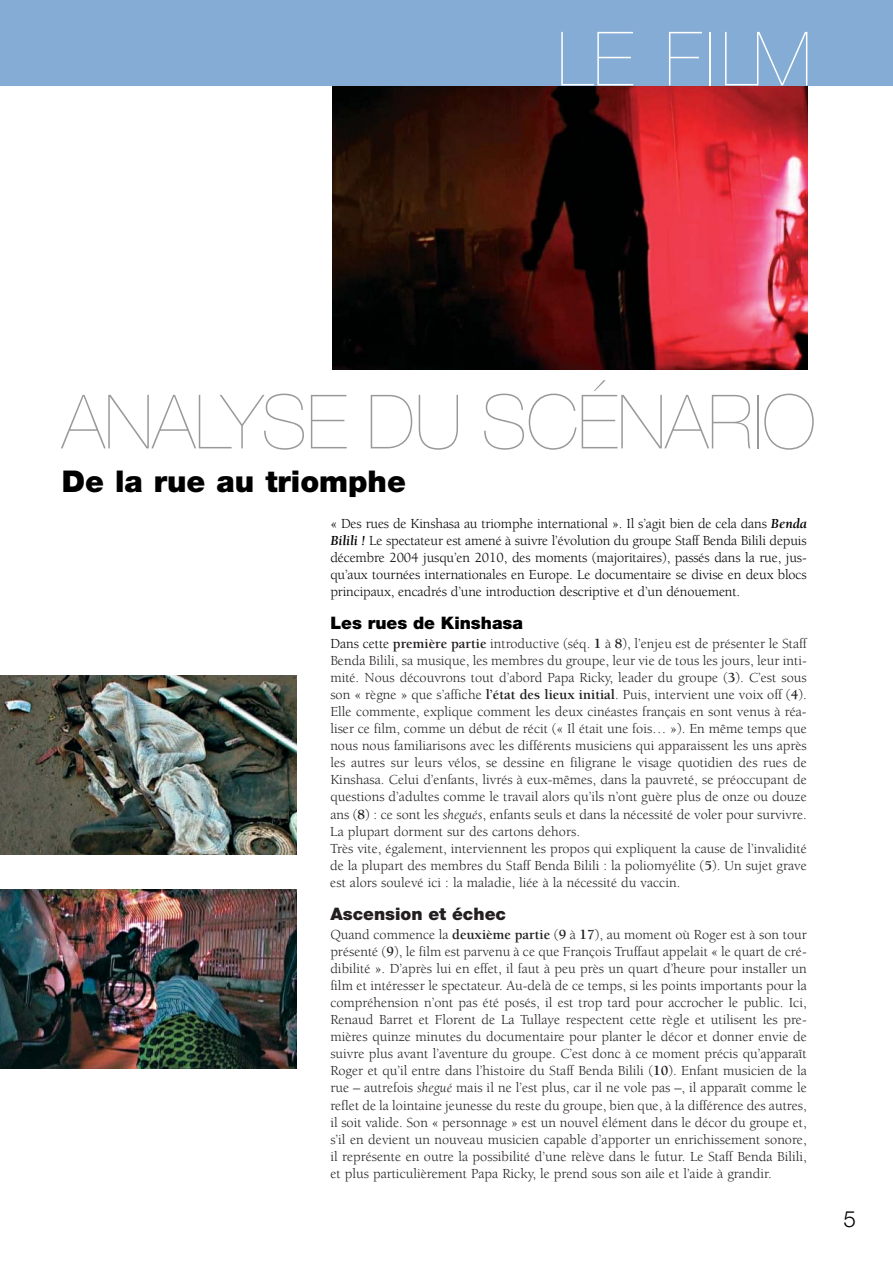
<style>
.page{position:relative;width:893px;height:1263px;background:#fff}
.page>*{position:absolute;margin:0;border:0;box-sizing:border-box;transform-origin:0 0}
.t1{font:200 75px "Helvetica Neue";letter-spacing:-.01em;color:#999}
.t2{font:200 75px "Helvetica Neue";letter-spacing:.03em;color:#fff}
.t3{font:900 30px "Helvetica Neue";color:#000}
.t4{font:300 22.5px "Helvetica Neue";color:#000}
.t5{font:900 17.25px "Helvetica Neue";color:#000}
.t6{font:900 17.25px "Helvetica Neue";color:#231f20}
.t7{font:14.25px/17.1px "Berkeley";color:#231f20}
.t8{font:14.25px/17.1px "Berkeley";letter-spacing:-.01em;color:#000;text-align:justify}
.s1{font-weight:700;font-style:italic}
.s2{color:#000}
.s3{font-weight:700}
.s4{font-style:italic}
</style>
<div class="page">
<img style="left:0;top:675px;width:297px;height:179px">
<img style="left:0;top:890px;width:297px;height:179px">
<img style="left:332px;top:86px;width:475px;height:283px">
<div style="left:0;top:0;width:892px;height:86px;background:#85acd4"></div>
<h1 class="t2" style="left:557px;top:32px;width:256px">LE FILM</h1>
<h1 class="t1" style="left:62px;top:395px;width:755px">ANALYSE DU SCÉNARIO</h1>
<h2 class="t3" style="left:62px;top:470px;width:346px">De la rue au triomphe</h2>
<p class="t8" style="left:330px;top:516px;width:478px">« Des rues de Kinshasa au triomphe international ». Il s’agit bien de cela dans <span class="s1">Benda Bilili !</span> Le spectateur est amené à suivre l’évolution du groupe Staff Benda Bilili depuis décembre 2004 jusqu’en 2010, des moments (majoritaires), passés dans la rue, jus&shy;qu’aux tournées internationales en Europe. Le documentaire se divise en deux blocs principaux, encadrés d’une introduction descriptive et d’un dénouement.</p>
<p class="t5" style="left:330px;top:617px;width:194px">Les rues de Kinshasa</p>
<p class="t7" style="left:330px;top:636px;width:478px"><span class="s2">Dans cette</span> <span class="s3">première partie</span> introductive (séq. <span class="s3">1</span> à <span class="s3">8</span>), l’enjeu est de présenter le Staff Benda Bilili, sa musique, les membres du groupe, leur vie de tous les jours, leur inti&shy;mité. Nous découvrons tout d’abord Papa Ricky, leader du groupe (<span class="s3">3</span>). C’est sous son « règne » que s’affiche <span class="s3">l’état des lieux initial</span>. Puis, intervient une voix off (<span class="s3">4</span>).<br>Elle commente, explique comment les deux cinéastes français en sont venus à réa&shy;liser ce film, comme un début de récit (« Il était une fois… »). En même temps que nous nous familiarisons avec les différents musiciens qui apparaissent les uns après les autres sur leurs vélos, se dessine en filigrane le visage quotidien des rues de Kinshasa. Celui d’enfants, livrés à eux-mêmes, dans la pauvreté, se préoccupant de questions d’adultes comme le travail alors qu’ils n’ont guère plus de onze ou douze ans (<span class="s3">8</span>) : ce sont les <span class="s4">shegués</span>, enfants seuls et dans la nécessité de voler pour survivre.<br>La plupart dorment sur des cartons dehors.<br>Très vite, également, interviennent les propos qui expliquent la cause de l’invalidité de la plupart des membres du Staff Benda Bilili : la poliomyélite (<span class="s3">5</span>). Un sujet grave est alors soulevé ici : la maladie, liée à la nécessité du vaccin.</p>
<p class="t6" style="left:330px;top:908px;width:177px">Ascension et échec</p>
<p class="t7" style="left:330px;top:927px;width:478px;text-align:justify">Quand commence la <span class="s3">deuxième partie</span> (<span class="s3">9</span> à <span class="s3">17</span>), au moment où Roger est à son tour présenté (<span class="s3">9</span>), le film est parvenu à ce que François Truffaut appelait « le quart de cré&shy;dibilité ». D’après lui en effet, il faut à peu près un quart d’heure pour installer un film et intéresser le spectateur. Au-delà de ce temps, si les points importants pour la compréhension n’ont pas été posés, il est trop tard pour accrocher le public. Ici, Renaud Barret et Florent de La Tullaye respectent cette règle et utilisent les pre&shy;mières quinze minutes du documentaire pour planter le décor et donner envie de suivre plus avant l’aventure du groupe. C’est donc à ce moment précis qu’apparaît Roger et qu’il entre dans l’histoire du Staff Benda Bilili (<span class="s3">10</span>). Enfant musicien de la rue – autrefois <span class="s4">shegué</span> mais il ne l’est plus, car il ne vole pas –, il apparaît comme le reflet de la lointaine jeunesse du reste du groupe, bien que, à la différence des autres, il soit valide. Son « personnage » est un nouvel élément dans le décor du groupe et, s’il en devient un nouveau musicien capable d’apporter un enrichissement sonore, il représente en outre la possibilité d’une relève dans le futur. Le Staff Benda Bilili, et plus particulièrement Papa Ricky, le prend sous son aile et l’aide à grandir.</p>
<h3 class="t4" style="left:843px;top:1211px;width:14px">5</h3>
</div>
